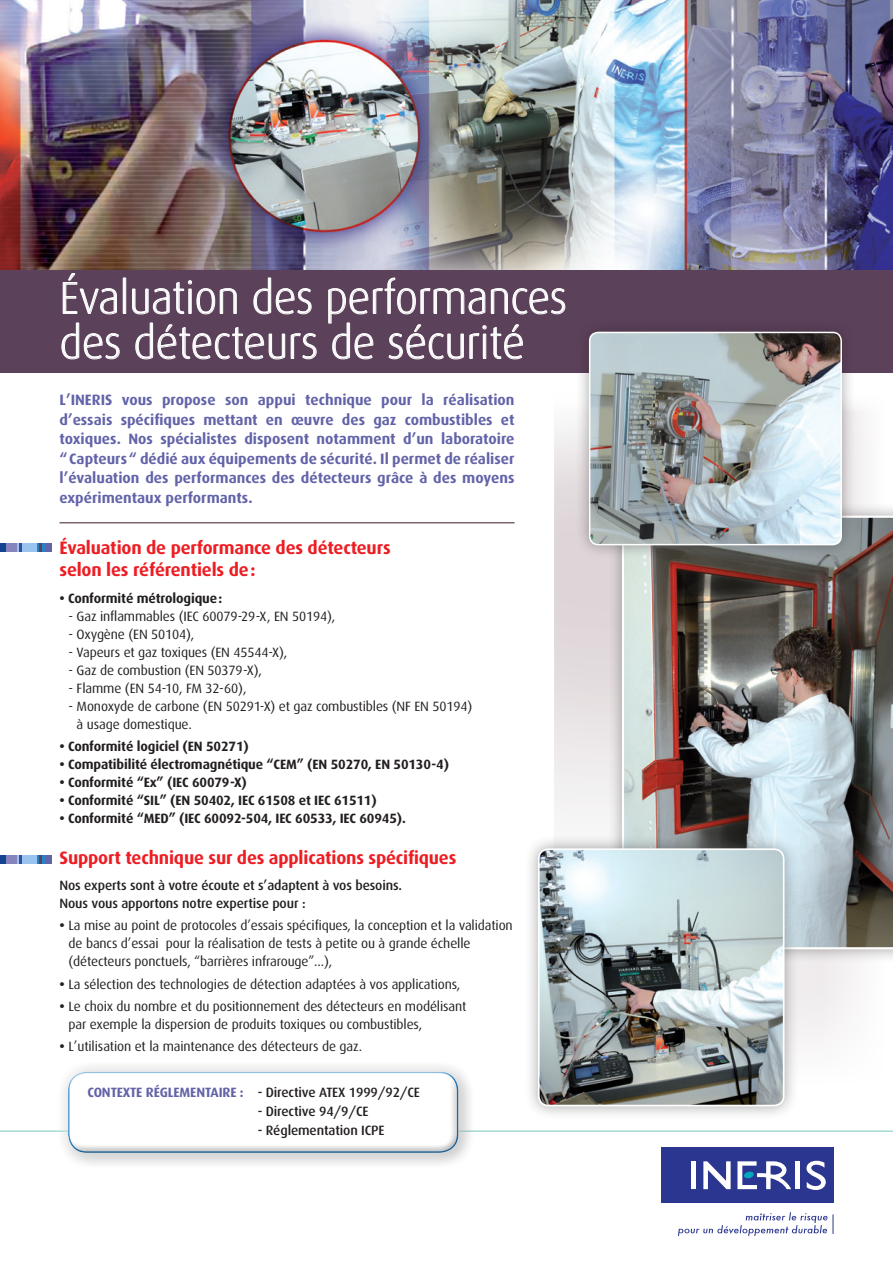
<style>
.page{position:relative;width:893px;height:1263px;background:#fff}
.page>*{position:absolute;margin:0;border:0;box-sizing:border-box;transform-origin:0 0}
.t1{font:300 45px/45px "Dax";letter-spacing:-.01em;color:#fff}
.t2{font:700 18px/22.5px "Dax";letter-spacing:-.01em;color:#ee1d23}
.t3{font:700 15px/19.5px "Dax";color:#6263a8;text-align:justify}
.t4{font:13.5px/18px "Dax";letter-spacing:-.01em;color:#231f20}
.t5{font:700 13.5px "Dax";letter-spacing:-.01em;color:#231f20}
.t6{font:500 13.5px/18px "Dax";letter-spacing:-.01em;color:#231f20}
.s1{font-weight:700}
.s2{font-weight:700;color:#6263a8}
</style>
<div class="page">
<img style="left:0;top:0;width:893px;height:270px">
<div style="left:661px;top:1147px;width:172px;height:56px;background:#2a368f"></div>
<div style="left:691px;top:1161px;width:5px;height:28px;background:#fff"></div>
<svg style="left:703px;top:1161px;width:28px;height:28px"></svg>
<div style="left:795px;top:1161px;width:5px;height:28px;background:#fff"></div>
<svg style="left:806px;top:1161px;width:20px;height:29px"></svg>
<svg style="left:737px;top:1161px;width:54px;height:28px"></svg>
<svg style="left:678px;top:1212px;width:156px;height:24px"></svg>
<hr style="left:60px;top:522px;width:454px;height:1px;background:#7d6574">
<hr style="left:0;top:1130px;width:893px;height:2px;background:#a5dad4">
<div style="left:0;top:270px;width:893px;height:102px;background:#5c415a"></div>
<svg style="left:63px;top:273px;width:54px;height:41px"></svg>
<div style="left:123px;top:278px;width:3px;height:36px;border:1px solid #fff"></div>
<svg style="left:132px;top:280px;width:105px;height:34px"></svg>
<svg style="left:253px;top:278px;width:59px;height:36px"></svg>
<svg style="left:62px;top:323px;width:58px;height:36px"></svg>
<svg style="left:135px;top:323px;width:150px;height:36px"></svg>
<svg style="left:291px;top:333px;width:26px;height:26px"></svg>
<svg style="left:328px;top:278px;width:237px;height:81px"></svg>
<div style="left:608px;top:501px;width:285px;height:462px;background:#231f20;opacity:.4"></div>
<img style="left:622px;top:516px;width:271px;height:433px">
<div style="left:524px;top:834px;width:274px;height:287px;background:#231f20;opacity:.4"></div>
<img style="left:539px;top:849px;width:245px;height:256px">
<div style="left:538px;top:848px;width:246px;height:258px;border:2px solid #fff;border-radius:10px"></div>
<div style="left:57px;top:1060px;width:418px;height:110px;background:#fafafa"></div>
<svg style="left:52px;top:1072px;width:422px;height:92px"></svg>
<div style="left:67px;top:1066px;width:391px;height:77px;background:#fff;opacity:.68"></div>
<div style="left:67px;top:1076px;width:391px;height:77px;background:#231f20;opacity:.25"></div>
<div style="left:575px;top:317px;width:281px;height:242px;background:#231f20;opacity:.4"></div>
<img style="left:590px;top:332px;width:251px;height:213px">
<div style="left:589px;top:332px;width:253px;height:213px;border:2px solid #fff;border-radius:9px"></div>
<div style="left:0;top:855px;width:36px;height:8px;background:#8684bc"></div>
<svg style="left:17px;top:855px;width:29px;height:8px"></svg>
<svg style="left:20px;top:855px;width:2px;height:8px"></svg>
<svg style="left:40px;top:855px;width:2px;height:8px"></svg>
<div style="left:46px;top:855px;width:6px;height:8px;background:#6263a8"></div>
<div style="left:0;top:855px;width:6px;height:8px;background:#144391"></div>
<div style="left:0;top:543px;width:36px;height:8px;background:#8684bc"></div>
<svg style="left:17px;top:543px;width:29px;height:8px"></svg>
<svg style="left:20px;top:543px;width:2px;height:8px"></svg>
<svg style="left:40px;top:543px;width:2px;height:8px"></svg>
<div style="left:46px;top:543px;width:6px;height:8px;background:#6263a8"></div>
<div style="left:0;top:543px;width:6px;height:8px;background:#144391"></div>
<h1 class="t1" style="left:60px;top:276px;width:509px">évaluation des performances des détecteurs de sécurité</h1>
<p class="t3" style="left:60px;top:390px;width:456px">L’INERIS vous propose son appui technique pour la réalisation d’essais spécifiques mettant en œuvre des gaz combustibles et toxiques. Nos spécialistes disposent notamment d’un laboratoire “Capteurs“ dédié aux équipements de sécurité. Il permet de réaliser l’évaluation des performances des détecteurs grâce à des moyens expérimentaux performants.</p>
<h2 class="t2" style="left:60px;top:536px;width:333px">évaluation de performance des détecteurs selon les référentiels de:</h2>
<p class="t5" style="left:60px;top:591px;width:164px">• Conformité métrologique:</p>
<p class="t4" style="left:69px;top:607px;width:268px">- Gaz inflammables (IEC 60079-29-X, EN 50194),</p>
<p class="t4" style="left:69px;top:625px;width:127px">- Oxygène (EN 50104),</p>
<p class="t4" style="left:69px;top:643px;width:220px">- Vapeurs et gaz toxiques (EN 45544-X),</p>
<p class="t4" style="left:69px;top:661px;width:195px">- Gaz de combustion (EN 50379-X),</p>
<p class="t4" style="left:69px;top:679px;width:180px">- Flamme (EN 54-10, FM 32-60),</p>
<p class="t4" style="left:77px;top:697px;width:397px;text-indent:-8px">- Monoxyde de carbone (EN 50291-X) et gaz combustibles (NF EN 50194) à usage domestique.</p>
<p class="t5" style="left:60px;top:739px;width:191px">• Conformité logiciel (EN 50271)</p>
<p class="t5" style="left:60px;top:757px;width:391px">• Compatibilité électromagnétique “CEM” (EN 50270, EN 50130-4)</p>
<p class="t5" style="left:60px;top:775px;width:189px">• Conformité “Ex” (IEC 60079-X)</p>
<p class="t5" style="left:60px;top:793px;width:319px">• Conformité “SIL” (EN 50402, IEC 61508 et IEC 61511)</p>
<p class="t5" style="left:60px;top:811px;width:348px">• Conformité “MED” (IEC 60092-504, IEC 60533, IEC 60945).</p>
<h2 class="t2" style="left:60px;top:846px;width:398px">Support technique sur des applications spécifiques</h2>
<p class="t6" style="left:60px;top:876px;width:344px">Nos experts sont à votre écoute et s’adaptent à vos besoins.<br>Nous vous apportons notre expertise pour :</p>
<p class="t4" style="left:69px;top:917px;width:446px;text-indent:-9px"><span class="s1">•</span> La mise au point de protocoles d’essais spécifiques, la conception et la validation de bancs d’essai pour la réalisation de tests à petite ou à grande échelle (détecteurs ponctuels, “barrières infrarouge”...),</p>
<p class="t4" style="left:60px;top:975px;width:402px"><span class="s1">•</span> La sélection des technologies de détection adaptées à vos applications,</p>
<p class="t4" style="left:69px;top:997px;width:400px;text-indent:-9px"><span class="s1">•</span> Le choix du nombre et du positionnement des détecteurs en modélisant par exemple la dispersion de produits toxiques ou combustibles,</p>
<p class="t4" style="left:60px;top:1037px;width:304px"><span class="s1">•</span> L’utilisation et la maintenance des détecteurs de gaz.</p>
<p class="t6" style="left:88px;top:1083px;width:334px"><span class="s2">CONTEXTE RéGLEMENTAIRE :</span> - Directive ATEX 1999/92/CE</p>
<p class="t6" style="left:258px;top:1103px;width:112px">- Directive 94/9/CE</p>
<p class="t6" style="left:258px;top:1122px;width:128px">- Réglementation ICPE</p>
</div>
